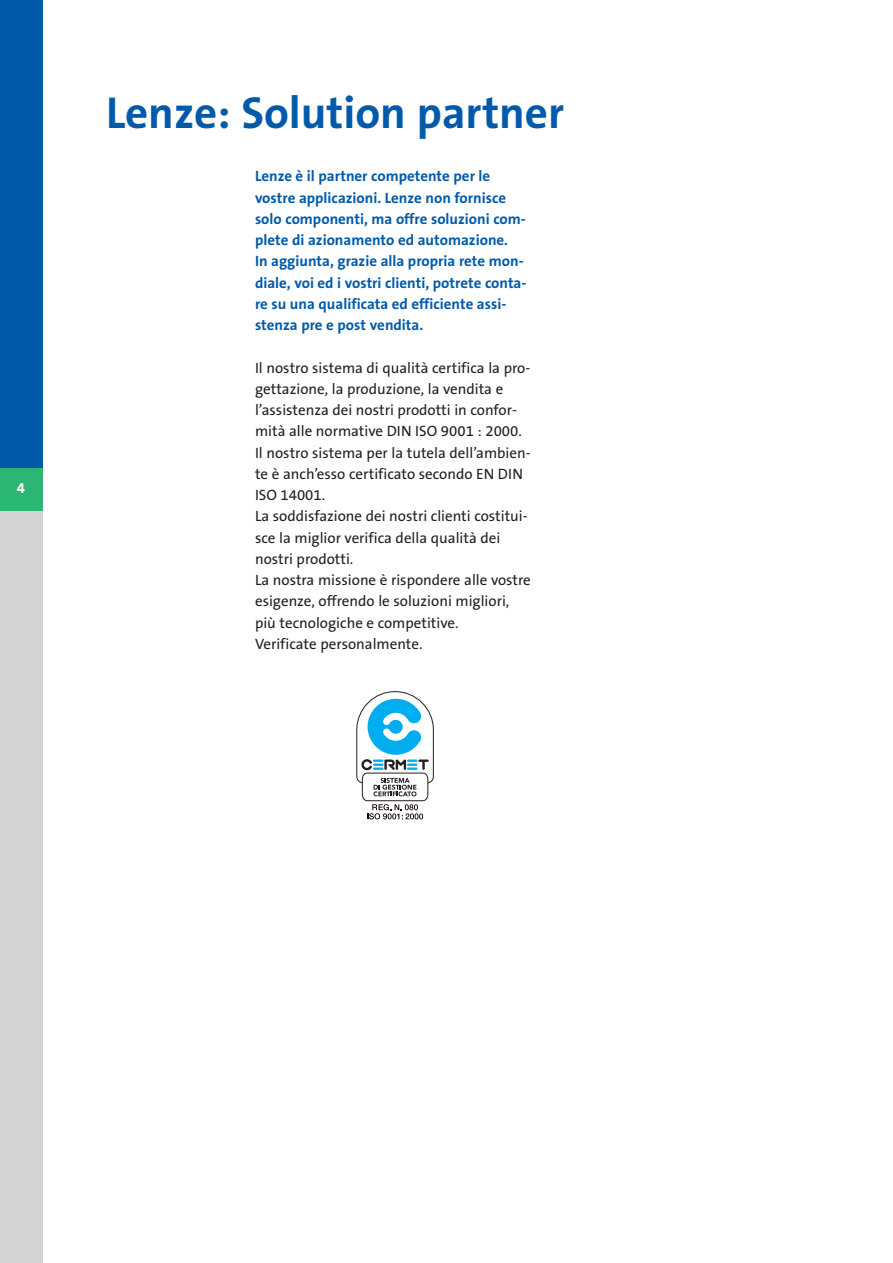
<style>
.page{position:relative;width:893px;height:1263px;background:#fff}
.page>*{position:absolute;margin:0;border:0;box-sizing:border-box;transform-origin:0 0}
.t1{font:700 45px "The Sans B7";color:#005aaa}
.t2{font:15px/21.3px "The Sans B5 Plain";color:#231f20}
.t3{font:700 15px/21.3px "The Sans B7";color:#005aaa}
.t4{font:700 15px "The Sans B7";color:#fff}
</style>
<div class="page">
<div style="left:0;top:0;width:42px;height:468px;background:#005aaa"></div>
<div style="left:0;top:489px;width:42px;height:774px;background:#d1d3d4"></div>
<div style="left:0;top:468px;width:42px;height:42px;background:#2bb673"></div>
<svg style="left:370px;top:722px;width:64px;height:98px"></svg>
<svg style="left:356px;top:691px;width:77px;height:128px"></svg>
<p class="t4" style="left:17px;top:482px;width:10px">4</p>
<h1 class="t1" style="left:106px;top:95px;width:459px">Lenze: Solution partner</h1>
<p class="t3" style="left:255px;top:167px;width:273px">Lenze è il partner competente per le vostre applicazioni. Lenze non fornisce solo componenti, ma offre soluzioni com&shy;plete di azionamento ed automazione.<br>In aggiunta, grazie alla propria rete mon&shy;diale, voi ed i vostri clienti, potrete conta&shy;re su una qualificata ed efficiente assi&shy;stenza pre e post vendita.</p>
<p class="t2" style="left:255px;top:358px;width:277px">Il nostro sistema di qualità certifica la pro&shy;gettazione, la produzione, la vendita e l’assistenza dei nostri prodotti in confor&shy;mità alle normative DIN ISO 9001 : 2000.<br>Il nostro sistema per la tutela dell’ambien&shy;te è anch’esso certificato secondo EN DIN ISO 14001.<br>La soddisfazione dei nostri clienti costitui&shy;sce la miglior verifica della qualità dei nostri prodotti.<br>La nostra missione è rispondere alle vostre esigenze, offrendo le soluzioni migliori, più tecnologiche e competitive.<br>Verificate personalmente.</p>
</div>
